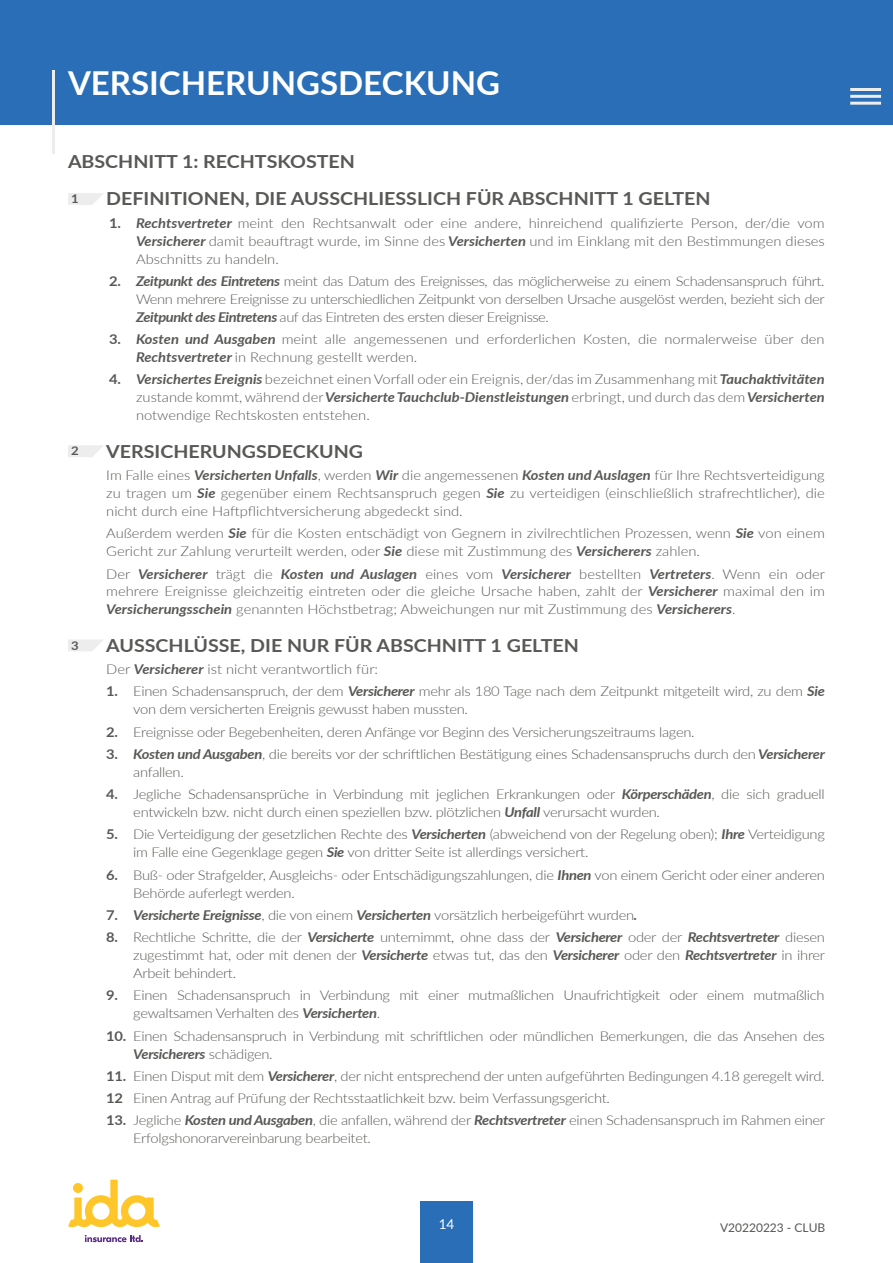
<style>
.page{position:relative;width:893px;height:1263px;background:#fff}
.page>*{position:absolute;margin:0;border:0;box-sizing:border-box;transform-origin:0 0}
.t1{font:700 33px "Lato";color:#fff}
.t2{font:700 18px "Lato";color:#585856;scale:1.09 1}
.t3{font:300 13.5px/18px "Lato";letter-spacing:-.02em;color:#585856;scale:1.09 1}
.t4{font:300 13.5px/18px "Lato";color:#585856;scale:1.09 1}
.t5{font:13.5px "Lato";color:#fff}
.t6{font:12px "Lato";color:#575756}
.t7{font:700 12px "Lato";color:#585856;scale:1.09 1}
.s1{font-weight:700}
.s2{font-weight:700;font-style:italic}
</style>
<div class="page">
<div style="left:420px;top:1201px;width:52px;height:62px;background:#296eb6"></div>
<svg style="left:68px;top:1180px;width:92px;height:47px"></svg>
<svg style="left:85px;top:1235px;width:58px;height:7px"></svg>
<div style="left:0;top:0;width:893px;height:124px;background:#296eb6"></div>
<svg style="left:68px;top:193px;width:36px;height:12px"></svg>
<svg style="left:68px;top:445px;width:35px;height:12px"></svg>
<svg style="left:68px;top:639px;width:35px;height:12px"></svg>
<hr style="left:52px;top:71px;width:3px;height:83px;background:#eeeded">
<hr style="left:850px;top:88px;width:31px;height:3px;background:#eeeded">
<hr style="left:850px;top:95px;width:31px;height:3px;background:#eeeded">
<hr style="left:850px;top:102px;width:31px;height:3px;background:#eeeded">
<h1 class="t1" style="left:68px;top:58px;width:434px">VERSICHERUNGSDECKUNG</h1>
<h2 class="t2" style="left:68px;top:148px;width:265px">ABSCHNITT 1: RECHTSKOSTEN</h2>
<p class="t7" style="left:71px;top:190px;width:8px">1</p>
<h2 class="t2" style="left:106px;top:186px;width:556px">DEFINITIONEN, DIE AUSSCHLIESSLICH FÜR ABSCHNITT 1 GELTEN</h2>
<p class="t3" style="left:136px;top:213px;width:633px;text-align:justify;text-indent:-27px"><span class="s1">1.</span> <span class="s2">Rechtsvertreter</span> meint den Rechtsanwalt oder eine andere, hinreichend qualifizierte Person, der/die vom <span class="s2">Versicherer</span> damit beauftragt wurde, im Sinne des <span class="s2">Versicherten</span> und im Einklang mit den Bestimmungen dieses Abschnitts zu handeln.</p>
<p class="t3" style="left:136px;top:272px;width:633px;text-align:justify;text-indent:-27px"><span class="s1">2.</span> <span class="s2">Zeitpunkt des Eintretens</span> meint das Datum des Ereignisses, das möglicherweise zu einem Schadensanspruch führt.<br>Wenn mehrere Ereignisse zu unterschiedlichen Zeitpunkt von derselben Ursache ausgelöst werden, bezieht sich der <span class="s2">Zeitpunkt des Eintretens</span> auf das Eintreten des ersten dieser Ereignisse.</p>
<p class="t4" style="left:136px;top:330px;width:633px;text-indent:-27px"><span class="s1">3.</span> <span class="s2">Kosten und Ausgaben</span> meint alle angemessenen und erforderlichen Kosten, die normalerweise über den<br><span class="s2">Rechtsvertreter</span> in Rechnung gestellt werden.</p>
<p class="t3" style="left:136px;top:370px;width:633px;text-align:justify;text-indent:-27px"><span class="s1">4.</span> <span class="s2">Versichertes Ereignis</span> bezeichnet einen Vorfall oder ein Ereignis, der/das im Zusammenhang mit <span class="s2">Tauchaktivitäten </span>zustande kommt, während der <span class="s2">Versicherte Tauchclub-Dienstleistungen</span> erbringt, und durch das dem <span class="s2">Versicherten </span>notwendige Rechtskosten entstehen.</p>
<h2 class="t2" style="left:106px;top:438px;width:237px">VERSICHERUNGSDECKUNG</h2>
<p class="t3" style="left:106px;top:466px;width:661px;text-align:justify">Im Falle eines <span class="s2">Versicherten Unfalls</span>, werden <span class="s2">Wir</span> die angemessenen <span class="s2">Kosten und Auslagen</span> für Ihre Rechtsverteidigung zu tragen um <span class="s2">Sie</span> gegenüber einem Rechtsanspruch gegen <span class="s2">Sie</span> zu verteidigen (einschließlich strafrechtlicher), die nicht durch eine Haftpflichtversicherung abgedeckt sind.</p>
<p class="t4" style="left:106px;top:524px;width:661px">Außerdem werden <span class="s2">Sie</span> für die Kosten entschädigt von Gegnern in zivilrechtlichen Prozessen, wenn <span class="s2">Sie</span> von einem<br>Gericht zur Zahlung verurteilt werden, oder <span class="s2">Sie</span> diese mit Zustimmung des <span class="s2">Versicherers</span> zahlen.</p>
<p class="t3" style="left:106px;top:564px;width:661px;text-align:justify">Der <span class="s2">Versicherer</span> trägt die <span class="s2">Kosten und Auslagen</span> eines vom <span class="s2">Versicherer</span> bestellten <span class="s2">Vertreters</span>. Wenn ein oder mehrere Ereignisse gleichzeitig eintreten oder die gleiche Ursache haben, zahlt der <span class="s2">Versicherer</span> maximal den im <span class="s2">Versicherungsschein</span> genannten Höchstbetrag; Abweichungen nur mit Zustimmung des <span class="s2">Versicherers</span>.</p>
<h2 class="t2" style="left:106px;top:632px;width:435px">AUSSCHLÜSSE, DIE NUR FÜR ABSCHNITT 1 GELTEN</h2>
<p class="t4" style="left:106px;top:660px;width:251px">Der <span class="s2">Versicherer</span> ist nicht verantwortlich für:</p>
<p class="t3" style="left:133px;top:682px;width:636px;text-indent:-27px"><span class="s1">1.</span> Einen Schadensanspruch, der dem <span class="s2">Versicherer</span> mehr als 180 Tage nach dem Zeitpunkt mitgeteilt wird, zu dem <span class="s2">Sie </span>von dem versicherten Ereignis gewusst haben mussten.</p>
<p class="t3" style="left:106px;top:722px;width:541px"><span class="s1">2.</span> Ereignisse oder Begebenheiten, deren Anfänge vor Beginn des Versicherungszeitraums lagen.</p>
<p class="t3" style="left:133px;top:744px;width:636px;text-indent:-27px"><span class="s1">3.</span> <span class="s2">Kosten und Ausgaben</span>, die bereits vor der schriftlichen Bestätigung eines Schadensanspruchs durch den <span class="s2">Versicherer </span>anfallen.</p>
<p class="t3" style="left:133px;top:785px;width:636px;text-indent:-27px"><span class="s1">4.</span> Jegliche Schadensansprüche in Verbindung mit jeglichen Erkrankungen oder <span class="s2">Körperschäden</span>, die sich graduell entwickeln bzw. nicht durch einen speziellen bzw. plötzlichen <span class="s2">Unfall</span> verursacht wurden.</p>
<p class="t3" style="left:133px;top:825px;width:636px;text-indent:-27px"><span class="s1">5.</span> Die Verteidigung der gesetzlichen Rechte des <span class="s2">Versicherten</span> (abweichend von der Regelung oben); <span class="s2">Ihre</span> Verteidigung im Falle eine Gegenklage gegen <span class="s2">Sie</span> von dritter Seite ist allerdings versichert.</p>
<p class="t3" style="left:133px;top:865px;width:636px;text-indent:-27px"><span class="s1">6.</span> Buß- oder Strafgelder, Ausgleichs- oder Entschädigungszahlungen, die <span class="s2">Ihnen</span> von einem Gericht oder einer anderen<br>Behörde auferlegt werden.</p>
<p class="t3" style="left:106px;top:905px;width:489px"><span class="s1">7.</span> <span class="s2">Versicherte Ereignisse</span>, die von einem <span class="s2">Versicherten</span> vorsätzlich herbeigeführt wurden<span class="s2">.</span></p>
<p class="t3" style="left:133px;top:928px;width:636px;text-align:justify;text-indent:-27px"><span class="s1">8.</span> Rechtliche Schritte, die der <span class="s2">Versicherte</span> unternimmt, ohne dass der <span class="s2">Versicherer</span> oder der <span class="s2">Rechtsvertreter</span> diesen zugestimmt hat, oder mit denen der <span class="s2">Versicherte</span> etwas tut, das den <span class="s2">Versicherer</span> oder den <span class="s2">Rechtsvertreter</span> in ihrer Arbeit behindert.</p>
<p class="t3" style="left:133px;top:986px;width:636px;text-indent:-27px"><span class="s1">9.</span> Einen Schadensanspruch in Verbindung mit einer mutmaßlichen Unaufrichtigkeit oder einem mutmaßlich gewaltsamen Verhalten des <span class="s2">Versicherten</span>.</p>
<p class="t3" style="left:133px;top:1026px;width:636px;text-indent:-27px"><span class="s1">10.</span> Einen Schadensanspruch in Verbindung mit schriftlichen oder mündlichen Bemerkungen, die das Ansehen des<br><span class="s2">Versicherers</span> schädigen.</p>
<p class="t3" style="left:106px;top:1064px;width:661px;line-height:22.2px"><span class="s1">11.</span> Einen Disput mit dem <span class="s2">Versicherer</span>, der nicht entsprechend der unten aufgeführten Bedingungen 4.18 geregelt wird.<br><span class="s1">12</span> Einen Antrag auf Prüfung der Rechtsstaatlichkeit bzw. beim Verfassungsgericht.</p>
<p class="t3" style="left:133px;top:1111px;width:636px;text-indent:-27px"><span class="s1">13.</span> Jegliche <span class="s2">Kosten und Ausgaben</span>, die anfallen, während der <span class="s2">Rechtsvertreter</span> einen Schadensanspruch im Rahmen einer<br>Erfolgshonorarvereinbarung bearbeitet.</p>
<p class="t7" style="left:71px;top:442px;width:8px">2</p>
<p class="t7" style="left:71px;top:636px;width:8px">3</p>
<p class="t5" style="left:439px;top:1214px;width:17px">14</p>
<p class="t6" style="left:720px;top:1219px;width:107px">V20220223 - CLUB</p>
</div>
